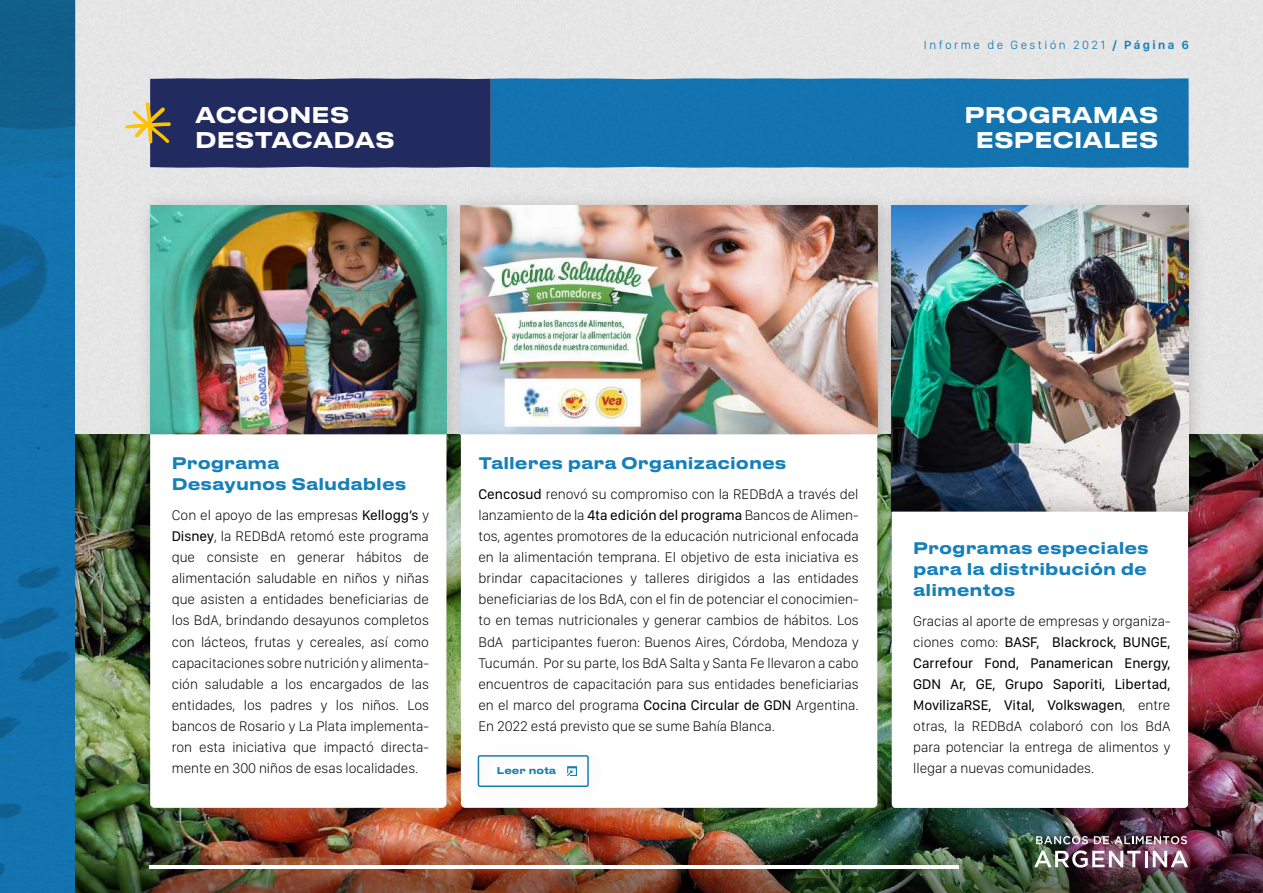
<style>
.page{position:relative;width:1263px;height:893px;background:#fff}
.page>*{position:absolute;margin:0;border:0;box-sizing:border-box;transform-origin:0 0}
.t1{font:500 21.45px/25px "Druk Text Wide";color:#fff}
.t2{font:500 15.75px/21px "Druk Text Wide";color:#1680ba}
.t3{font:100 14.55px/21.1px "SF Compact Display";color:#000;text-align:justify}
.t4{font:300 12.3px "SF Compact Display";letter-spacing:.2em;color:#1680ba}
.t5{font:500 9.3px "Druk Text Wide";color:#1680ab}
.s1{font-weight:600}
.s2{font-weight:400}
</style>
<div class="page">
<div style="left:75px;top:0;width:1188px;height:435px;background:#e6e6e6"></div>
<img style="left:75px;top:435px;width:1188px;height:326px">
<img style="left:75px;top:761px;width:1188px;height:132px">
<svg style="left:1034px;top:850px;width:106px;height:17px"></svg>
<hr style="left:1144px;top:851px;width:3px;height:16px;background:#fff">
<svg style="left:1153px;top:851px;width:35px;height:16px"></svg>
<svg style="left:1036px;top:836px;width:52px;height:8px"></svg>
<svg style="left:1094px;top:836px;width:93px;height:8px"></svg>
<svg style="left:0;top:0;width:75px;height:893px;background:#126da6"></svg>
<hr style="left:149px;top:865px;width:810px;height:3px;background:#fff">
<img style="left:472px;top:185px;width:400px;height:20px">
<img style="left:472px;top:205px;width:400px;height:209px">
<img style="left:472px;top:414px;width:400px;height:420px">
<svg style="left:472px;top:434px;width:400px;height:374px"></svg>
<img style="left:472px;top:736px;width:143px;height:78px">
<div style="left:478px;top:755px;width:111px;height:32px;border:2px solid #1680ab;border-radius:2px"></div>
<svg style="left:567px;top:766px;width:10px;height:10px"></svg>
<img style="left:130px;top:185px;width:342px;height:229px">
<img style="left:150px;top:205px;width:296px;height:209px">
<img style="left:130px;top:414px;width:342px;height:420px">
<svg style="left:150px;top:434px;width:296px;height:374px"></svg>
<img style="left:872px;top:185px;width:342px;height:306px">
<img style="left:892px;top:205px;width:296px;height:286px">
<img style="left:872px;top:491px;width:342px;height:343px">
<svg style="left:892px;top:512px;width:296px;height:296px"></svg>
<div style="left:491px;top:78px;width:697px;height:90px;background:#1374b0"></div>
<svg style="left:125px;top:78px;width:366px;height:90px;background:#343b67"></svg>
<p class="t4" style="left:924px;top:36px;width:266px">Informe de Gestión 2021 <span class="s1">/ Página 6</span></p>
<h1 class="t1" style="left:195px;top:100px;width:201px">ACCIONES<br>DESTACADAS</h1>
<h1 class="t1" style="left:964px;top:100px;width:196px;text-align:center">PROGRAMAS<br>ESPECIALES</h1>
<p class="t2" style="left:172px;top:451px;width:236px">Programa<br>Desayunos Saludables</p>
<p class="t3" style="left:172px;top:504px;width:259px">Con el apoyo de las empresas <span class="s2">Kellogg’s</span> y <span class="s2">Disney</span>, la REDBdA retomó este programa que consiste en generar hábitos de alimentación saludable en niños y niñas que asisten a entidades beneficiarias de los BdA, brindando desayunos completos con lácteos, frutas y cereales, así como capacitaciones sobre nutrición y alimenta&shy;ción saludable a los encargados de las entidades, los padres y los niños. Los bancos de Rosario y La Plata implementa&shy;ron esta iniciativa que impactó directa&shy;mente en 300 niños de esas localidades.</p>
<p class="t2" style="left:478px;top:451px;width:310px">Talleres para Organizaciones</p>
<p class="t3" style="left:478px;top:483px;width:382px"><span class="s2">Cencosud</span> renovó su compromiso con la REDBdA a través del lanzamiento de la <span class="s2">4ta edición del programa</span> Bancos de Alimen&shy;tos, agentes promotores de la educación nutricional enfocada en la alimentación temprana. El objetivo de esta iniciativa es brindar capacitaciones y talleres dirigidos a las entidades beneficiarias de los BdA, con el fin de potenciar el conocimien&shy;to en temas nutricionales y generar cambios de hábitos. Los BdA participantes fueron: Buenos Aires, Córdoba, Mendoza y Tucumán. Por su parte, los BdA Salta y Santa Fe llevaron a cabo encuentros de capacitación para sus entidades beneficiarias en el marco del programa <span class="s2">Cocina Circular de GDN</span> Argentina.<br>En 2022 está previsto que se sume Bahía Blanca.</p>
<p class="t5" style="left:497px;top:762px;width:61px">Leer nota</p>
<p class="t2" style="left:913px;top:535px;width:237px">Programas especiales para la distribución de alimentos</p>
<p class="t3" style="left:913px;top:609px;width:259px">Gracias al aporte de empresas y organiza&shy;ciones como: <span class="s2">BASF, Blackrock, BUNGE, Carrefour Fond, Panamerican Energy, GDN Ar, GE, Grupo Saporiti, Libertad, MovilizaRSE, Vital, Volkswagen</span>, entre otras, la REDBdA colaboró con los BdA para potenciar la entrega de alimentos y llegar a nuevas comunidades.</p>
</div>
